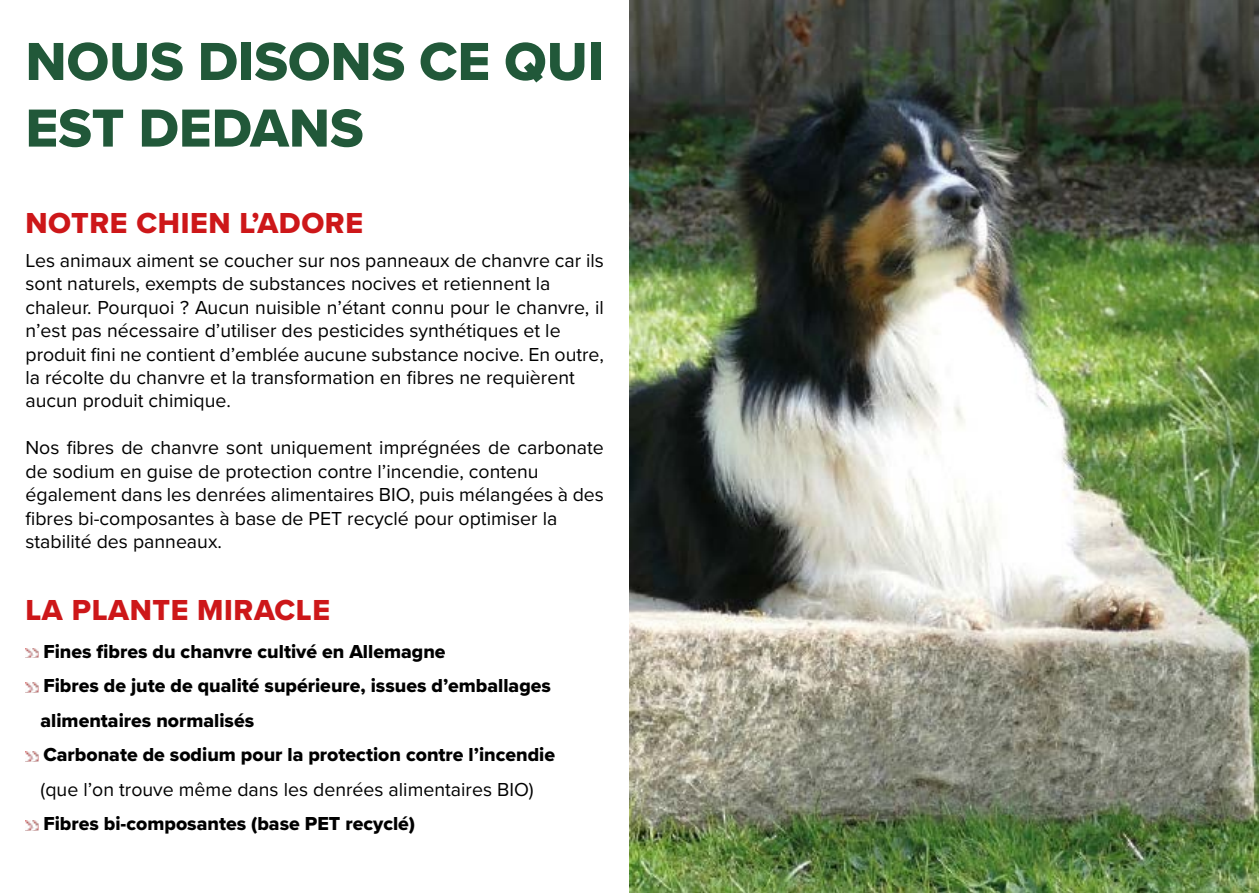
<style>
.page{position:relative;width:1259px;height:893px;background:#fff}
.page>*{position:absolute;margin:0;border:0;box-sizing:border-box;transform-origin:0 0}
.t1{font:55.5px/66.6px "Proxima Nova Extrabld";color:#215839}
.t2{font:30px "Proxima Nova Extrabld";letter-spacing:.02em;color:#cd1719}
.t3{font:19.5px/23.4px "Proxima Nova";color:#000}
.t4{font:19.5px/34.5px "Proxima Nova Extrabld";color:#000}
</style>
<div class="page">
<img style="left:629px;top:0;width:630px;height:893px">
<svg style="left:26px;top:648px;width:12px;height:9px"></svg>
<svg style="left:26px;top:683px;width:12px;height:9px"></svg>
<svg style="left:26px;top:752px;width:12px;height:9px"></svg>
<svg style="left:26px;top:821px;width:12px;height:9px"></svg>
<h1 class="t1" style="left:26px;top:27px;width:580px">NOUS DISONS CE QUI<br>EST DEDANS</h1>
<h2 class="t2" style="left:26px;top:200px;width:339px">NOTRE CHIEN L’ADORE</h2>
<p class="t3" style="left:26px;top:248px;width:580px">Les animaux aiment se coucher sur nos panneaux de chanvre car ils sont naturels, exempts de substances nocives et retiennent la chaleur. Pourquoi ? Aucun nuisible n’étant connu pour le chanvre, il n’est pas nécessaire d’utiliser des pesticides synthétiques et le produit fini ne contient d’emblée aucune substance nocive. En outre, la récolte du chanvre et la transformation en fibres ne requièrent aucun produit chimique.</p>
<p class="t3" style="left:26px;top:435px;width:580px">Nos fibres de chanvre sont uniquement imprégnées de carbonate de sodium en guise de protection contre l’incendie, contenu également dans les denrées alimentaires BIO, puis mélangées à des fibres bi-composantes à base de PET recyclé pour optimiser la stabilité des panneaux.</p>
<h2 class="t2" style="left:26px;top:587px;width:306px">LA PLANTE MIRACLE</h2>
<p class="t4" style="left:40px;top:633px;width:516px">Fines fibres du chanvre cultivé en Allemagne<br>Fibres de jute de qualité supérieure, issues d’emballages alimentaires normalisés<br>Carbonate de sodium pour la protection contre l’incendie</p>
<p class="t3" style="left:41px;top:776px;width:495px">(que l’on trouve même dans les denrées alimentaires BIO)</p>
<p class="t4" style="left:43px;top:806px;width:373px">Fibres bi-composantes (base PET recyclé)</p>
</div>
